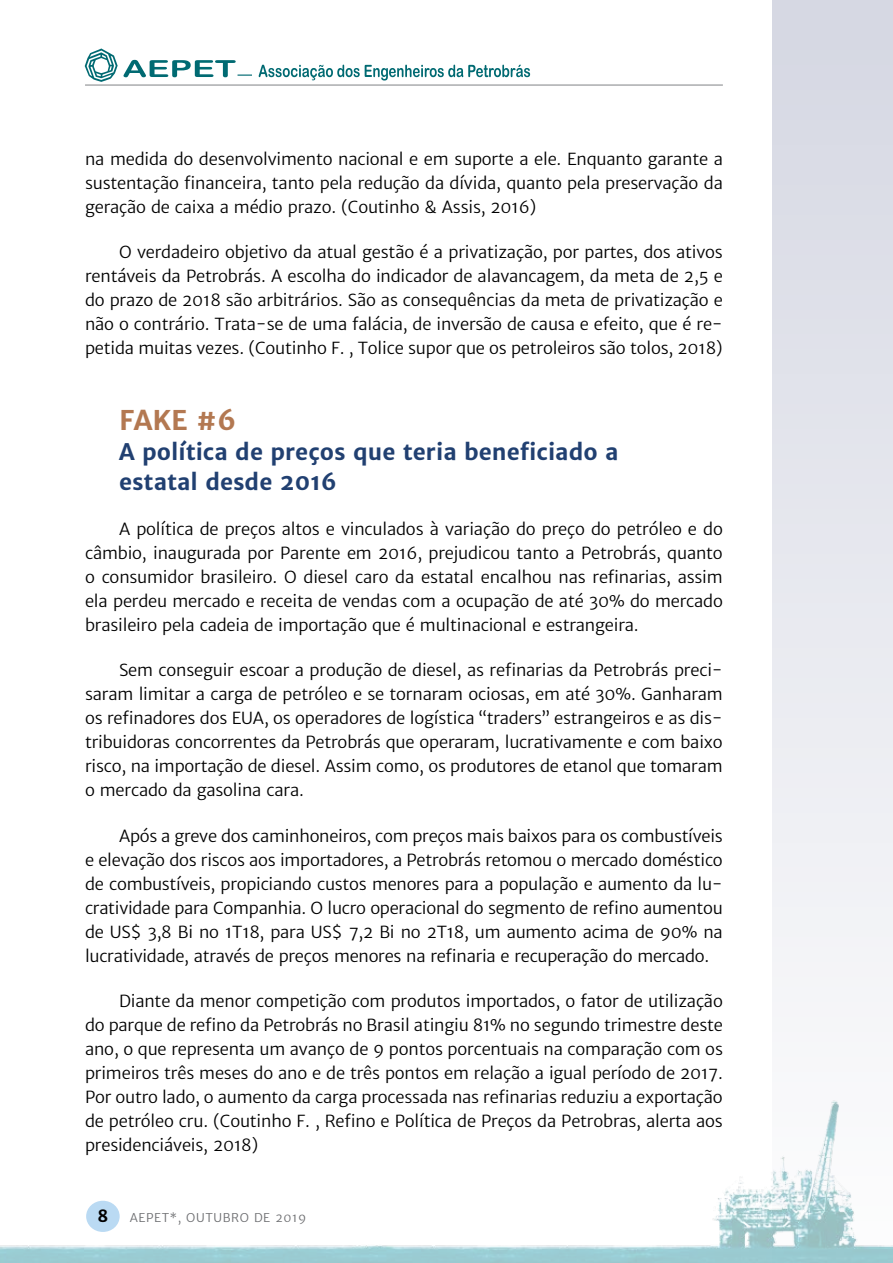
<style>
.page{position:relative;width:893px;height:1263px;background:#fff}
.page>*{position:absolute;margin:0;border:0;box-sizing:border-box;transform-origin:0 0}
.t1{font:700 27px "Merriweather Sans";color:#b37851}
.t2{font:700 22.5px/30px "Merriweather Sans";color:#214071}
.t3{font:16.5px/24px "Merriweather Sans";letter-spacing:-.01em;color:#000;text-align:justify}
.t4{font:700 16.5px "Merriweather Sans";color:#000}
.t5{font:12px "Merriweather Sans";letter-spacing:.05em;color:#6d6e71}
</style>
<div class="page">
<svg style="left:772px;top:0;width:121px;height:1002px;fill:#e5e6ed"></svg>
<img style="left:0;top:1100px;width:893px;height:163px">
<svg style="left:85px;top:49px;width:167px;height:33px"></svg>
<svg style="left:259px;top:65px;width:271px;height:16px"></svg>
<hr style="left:85px;top:85px;width:638px;height:1px;background:#808285">
<p class="t3" style="left:85px;top:147px;width:639px">na medida do desenvolvimento nacional e em suporte a ele. Enquanto garante a sustentação financeira, tanto pela redução da dívida, quanto pela preservação da geração de caixa a médio prazo. (Coutinho &amp; Assis, 2016)</p>
<p class="t3" style="left:85px;top:241px;width:639px;text-indent:34px">O verdadeiro objetivo da atual gestão é a privatização, por partes, dos ativos rentáveis da Petrobrás. A escolha do indicador de alavancagem, da meta de 2,5 e do prazo de 2018 são arbitrários. São as consequências da meta de privatização e não o contrário. Trata-se de uma falácia, de inversão de causa e efeito, que é re&shy;petida muitas vezes. (Coutinho F. , Tolice supor que os petroleiros são tolos, 2018)</p>
<h1 class="t1" style="left:119px;top:403px;width:118px">FAKE #6</h1>
<h2 class="t2" style="left:119px;top:437px;width:501px">A política de preços que teria beneficiado a estatal desde 2016</h2>
<p class="t3" style="left:85px;top:517px;width:639px;text-indent:34px">A política de preços altos e vinculados à variação do preço do petróleo e do câmbio, inaugurada por Parente em 2016, prejudicou tanto a Petrobrás, quanto o consumidor brasileiro. O diesel caro da estatal encalhou nas refinarias, assim ela perdeu mercado e receita de vendas com a ocupação de até 30% do mercado brasileiro pela cadeia de importação que é multinacional e estrangeira.</p>
<p class="t3" style="left:85px;top:658px;width:639px;text-indent:34px">Sem conseguir escoar a produção de diesel, as refinarias da Petrobrás preci&shy;saram limitar a carga de petróleo e se tornaram ociosas, em até 30%. Ganharam os refinadores dos EUA, os operadores de logística “traders” estrangeiros e as dis&shy;tribuidoras concorrentes da Petrobrás que operaram, lucrativamente e com baixo risco, na importação de diesel. Assim como, os produtores de etanol que tomaram o mercado da gasolina cara.</p>
<p class="t3" style="left:85px;top:824px;width:639px;text-indent:34px">Após a greve dos caminhoneiros, com preços mais baixos para os combustíveis e elevação dos riscos aos importadores, a Petrobrás retomou o mercado doméstico de combustíveis, propiciando custos menores para a população e aumento da lu&shy;cratividade para Companhia. O lucro operacional do segmento de refino aumentou de US$ 3,8 Bi no 1T18, para US$ 7,2 Bi no 2T18, um aumento acima de 90% na lucratividade, através de preços menores na refinaria e recuperação do mercado.</p>
<p class="t3" style="left:85px;top:989px;width:639px;text-indent:34px">Diante da menor competição com produtos importados, o fator de utilização do parque de refino da Petrobrás no Brasil atingiu 81% no segundo trimestre deste ano, o que representa um avanço de 9 pontos porcentuais na comparação com os primeiros três meses do ano e de três pontos em relação a igual período de 2017.<br>Por outro lado, o aumento da carga processada nas refinarias reduziu a exportação de petróleo cru. (Coutinho F. , Refino e Política de Preços da Petrobras, alerta aos presidenciáveis, 2018)</p>
<p class="t4" style="left:97px;top:1205px;width:12px">8</p>
<p class="t5" style="left:130px;top:1211px;width:178px">AEPET*, OUTUBRO de 2019</p>
</div>
